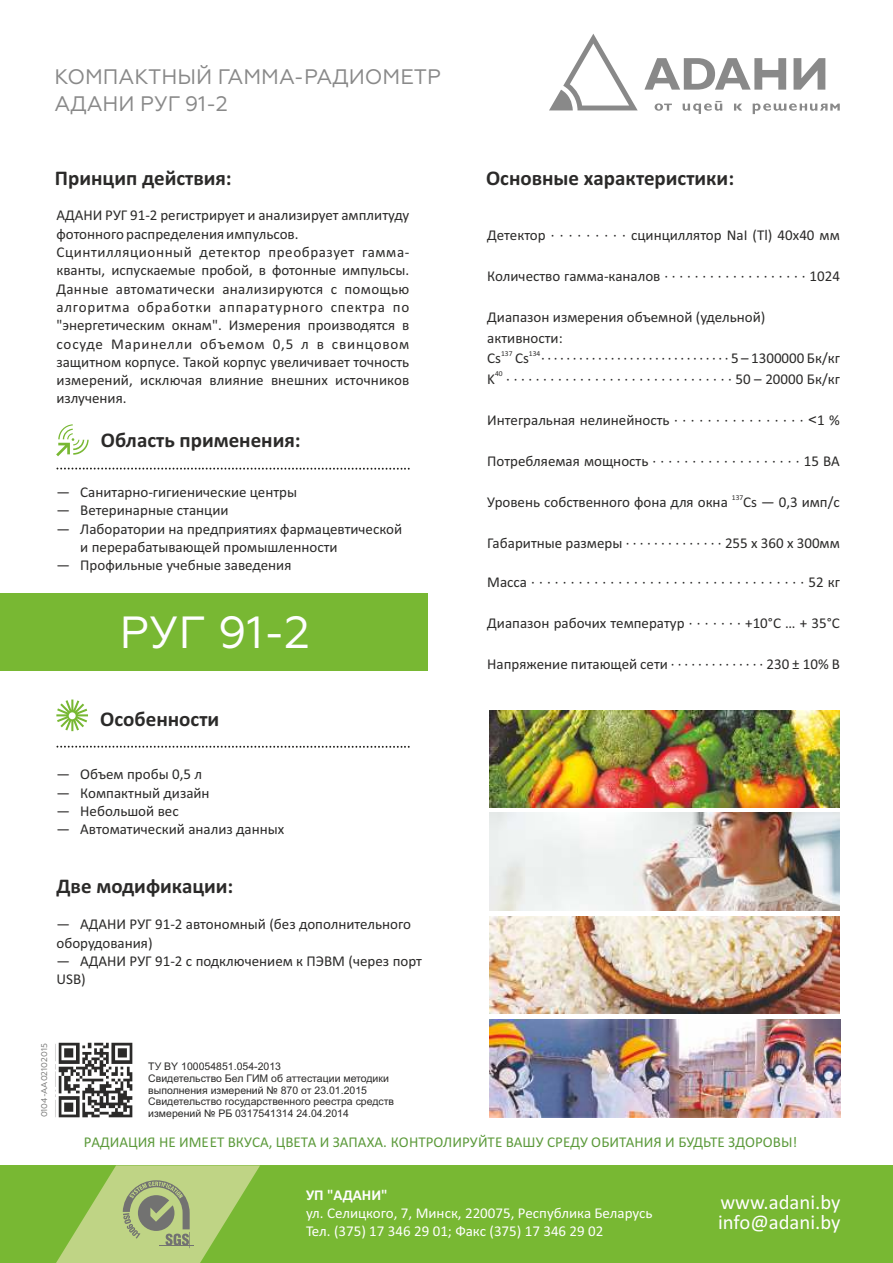
<style>
.page{position:relative;width:893px;height:1263px;background:#fff}
.page>*{position:absolute;margin:0;border:0;box-sizing:border-box;transform-origin:0 0}
.t1{font:45px "Geometria";color:#fefefe}
.t2{font:700 21px "Calibri";color:#2b2a29}
.t3{font:21px/26.4px "Geometria";color:#898989}
.t4{font:20.7px/20.1px "Calibri";color:#fefefe}
.t5{font:15px/18.3px "Calibri";color:#2b2a29}
.t6{font:15px/18.3px "Calibri";color:#fefefe}
.t7{font:15px "Calibri";color:#5c9a3b}
.t8{font:700 15px "Calibri";color:#fefefe}
.t9{font:10.5px/11.7px "Arial";color:#2b2a29}
.t10{font:8.25px "Geometria";color:#727271}
.t11{font:7.5px "Calibri";color:#2b2a29}
.s1{font-family:"Arial"}
</style>
<div class="page">
<div style="left:0;top:593px;width:427px;height:77px;background:#78b833"></div>
<svg style="left:57px;top:746px;width:353px;height:2px"></svg>
<svg style="left:57px;top:468px;width:353px;height:2px"></svg>
<svg style="left:56px;top:699px;width:32px;height:32px"></svg>
<svg style="left:56px;top:424px;width:33px;height:32px"></svg>
<img style="left:489px;top:711px;width:351px;height:96px">
<img style="left:489px;top:1019px;width:351px;height:98px">
<img style="left:489px;top:813px;width:351px;height:97px">
<img style="left:489px;top:916px;width:351px;height:97px">
<svg style="left:549px;top:34px;width:291px;height:80px"></svg>
<img style="left:55px;top:1044px;width:1px;height:74px">
<div style="left:0;top:1165px;width:893px;height:98px;background:#78b833"></div>
<svg style="left:56px;top:1165px;width:204px;height:98px"></svg>
<img style="left:58px;top:1042px;width:75px;height:76px">
<h2 class="t3" style="left:55px;top:65px;width:388px">КОМПАКТНЫЙ ГАММА-РАДИОМЕТР<br>АДАНИ РУГ 91-2</h2>
<h2 class="t2" style="left:55px;top:169px;width:178px">Принцип действия:</h2>
<p class="t5" style="left:56px;top:207px;width:354px">АДАНИ РУГ 91-2 регистрирует и анализирует амплитуду фотонного распределения импульсов.<br>Сцинтилляционный детектор преобразует гамма&shy;кванты, испускаемые пробой, в фотонные импульсы.<br>Данные автоматически анализируются с помощью алгоритма обработки аппаратурного спектра по "энергетическим окнам". Измерения производятся в сосуде Маринелли объемом 0,5 л в свинцовом защитном корпусе. Такой корпус увеличивает точность измерений, исключая влияние внешних источников излучения.</p>
<h2 class="t2" style="left:101px;top:431px;width:201px">Область применения:</h2>
<p class="t5" style="left:57px;top:484px;width:242px">— Санитарно-гигиенические центры</p>
<p class="t5" style="left:57px;top:502px;width:174px">— Ветеринарные станции</p>
<p class="t5" style="left:80px;top:521px;width:323px;text-indent:-24px">— Лаборатории на предприятиях фармацевтической и перерабатывающей промышленности</p>
<p class="t5" style="left:57px;top:557px;width:236px">— Профильные учебные заведения</p>
<h1 class="t1" style="left:119px;top:613px;width:192px">РУГ 91-2</h1>
<h2 class="t2" style="left:100px;top:710px;width:121px">Особенности</h2>
<p class="t5" style="left:57px;top:766px;width:147px">— Объем пробы 0,5 л</p>
<p class="t5" style="left:57px;top:785px;width:155px">— Компактный дизайн</p>
<p class="t5" style="left:57px;top:803px;width:124px">— Небольшой вес</p>
<p class="t5" style="left:57px;top:821px;width:229px">— Автоматический анализ данных</p>
<h2 class="t2" style="left:57px;top:877px;width:178px">Две модификации:</h2>
<p class="t5" style="left:57px;top:916px;width:356px">— АДАНИ РУГ 91-2 автономный (без дополнительного оборудования)</p>
<p class="t5" style="left:56px;top:953px;width:367px">— АДАНИ РУГ 91-2 с подключением к ПЭВМ (через порт<br>USB)</p>
<p class="t10" style="left:41px;top:1117px;width:76px;rotate:-90deg">0104-AA02102015</p>
<p class="t9" style="left:148px;top:1061px;width:247px">ТУ BY 100054851.054-2013<br>Свидетельство Бел ГИМ об аттестации методики выполнения измерений № 870 от 23.01.2015<br>Свидетельство государственного реестра средств измерений № РБ 0317541314 24.04.2014</p>
<h2 class="t2" style="left:486px;top:169px;width:250px">Основные характеристики:</h2>
<p class="t5" style="left:487px;top:227px;width:354px">Детектор · · · · · · · · · сцинциллятор NaI (Tl) 40х40 мм</p>
<p class="t5" style="left:487px;top:268px;width:354px">Количество гамма-каналов · · · · · · · · · · · · · · · · · · · 1024</p>
<p class="t5" style="left:487px;top:308px;width:280px;line-height:20.5px">Диапазон измерения объемной (удельной) активности:</p>
<p class="t11" style="left:501px;top:350px;width:13px">137</p>
<p class="t11" style="left:529px;top:350px;width:13px">134</p>
<p class="t5" style="left:487px;top:350px;width:354px">Cs Cs · · · · · · · · · · · · · · · · · · · · · · · · · · · · · · 5 – 1300000 Бк/кг</p>
<p class="t11" style="left:495px;top:371px;width:9px">40</p>
<p class="t5" style="left:487px;top:371px;width:354px">K · · · · · · · · · · · · · · · · · · · · · · · · · · · · · · · 50 – 20000 Бк/кг</p>
<p class="t5" style="left:487px;top:412px;width:354px">Интегральная нелинейность · · · · · · · · · · · · · · · · <span class="s1">˂</span>1 %</p>
<p class="t5" style="left:487px;top:453px;width:354px">Потребляемая мощность · · · · · · · · · · · · · · · · · · · 15 ВА</p>
<p class="t11" style="left:732px;top:494px;width:13px">137</p>
<p class="t5" style="left:487px;top:494px;width:354px">Уровень собственного фона для окна Cs — 0,3 имп/с</p>
<p class="t5" style="left:487px;top:535px;width:354px">Габаритные размеры · · · · · · · · · · · · · · 255 х 360 х 300мм</p>
<p class="t5" style="left:487px;top:574px;width:354px">Масса · · · · · · · · · · · · · · · · · · · · · · · · · · · · · · · · · · · 52 кг</p>
<p class="t5" style="left:487px;top:615px;width:354px">Диапазон рабочих температур · · · · · · · +10°C … + 35°С</p>
<p class="t5" style="left:487px;top:656px;width:354px">Напряжение питающей сети · · · · · · · · · · · · · · 230 ± 10% В</p>
<p class="t7" style="left:84px;top:1136px;width:715px">РАДИАЦИЯ НЕ ИМЕЕТ ВКУСА, ЦВЕТА И ЗАПАХА. КОНТРОЛИРУЙТЕ ВАШУ СРЕДУ ОБИТАНИЯ И БУДЬТЕ ЗДОРОВЫ!</p>
<p class="t8" style="left:306px;top:1188px;width:83px">УП "АДАНИ"</p>
<p class="t6" style="left:306px;top:1205px;width:348px">ул. Селицкого, 7, Минск, 220075, Республика Беларусь<br>Тел. (375) 17 346 29 01; Факс (375) 17 346 29 02</p>
<h3 class="t4" style="left:718px;top:1194px;width:124px">www.adani.by info@adani.by</h3>
</div>
